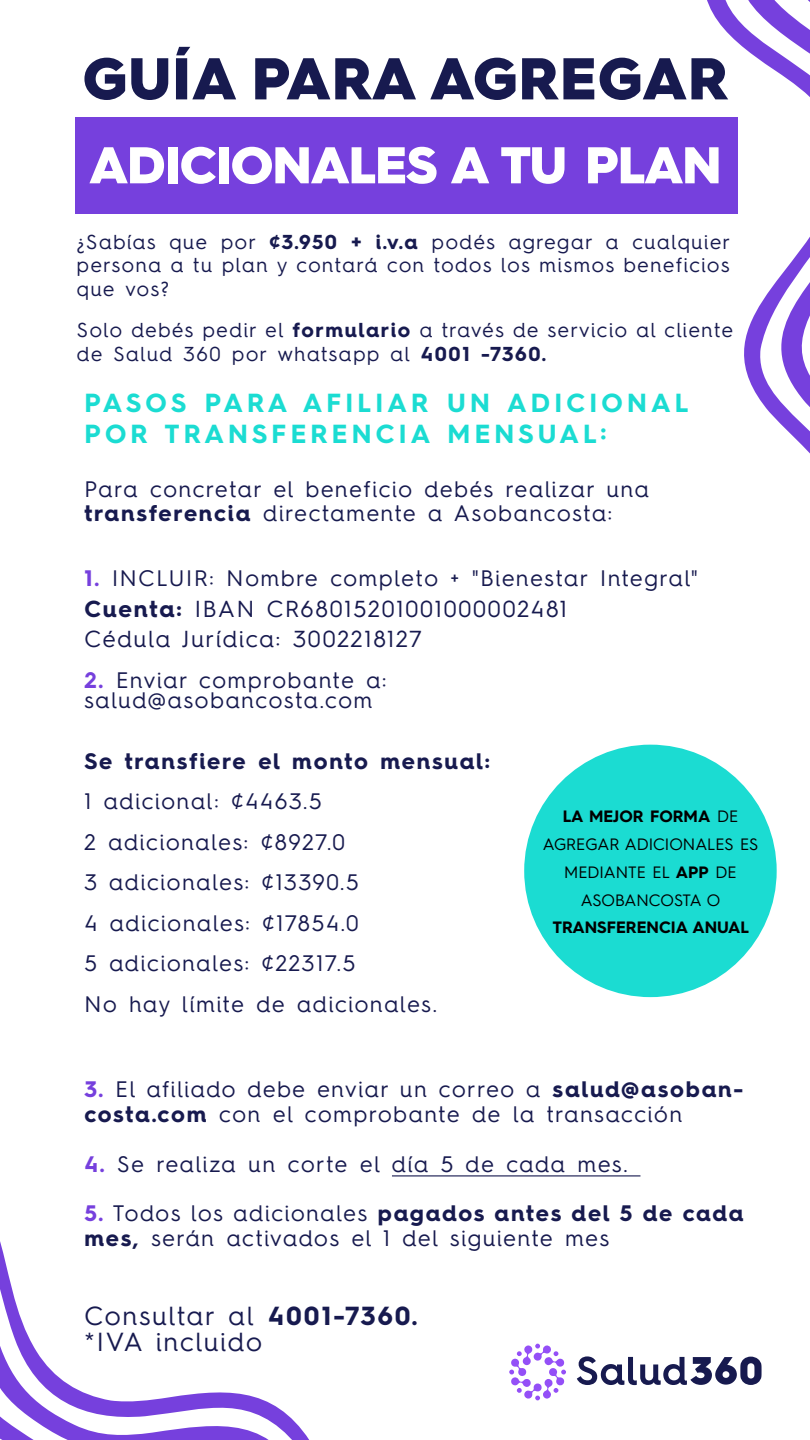
<style>
.page{position:relative;width:810px;height:1440px;background:#fff}
.page>*{position:absolute;margin:0;border:0;box-sizing:border-box;transform-origin:0 0}
.t1{font:900 59.1px "Hurme Geometric Sans 4";letter-spacing:.02em;color:#171a4f}
.t2{font:900 51.75px "Hurme Geometric Sans 4";letter-spacing:-.02em;color:#fff}
.t3{font:700 26.25px/30.9px "Hurme Geometric Sans 4";letter-spacing:.16em;color:#1bdcd2}
.t4{font:26.25px/26.2px "Hurme Geometric Sans 4";letter-spacing:.075em;color:#171a4f}
.t5{font:23.25px/30.8px "Hurme Geometric Sans 4";letter-spacing:.08em;color:#171a4f}
.t6{font:22.5px/40.5px "Hurme Geometric Sans 4";letter-spacing:.08em;color:#171a4f}
.t7{font:700 22.5px "Hurme Geometric Sans 4";letter-spacing:.08em;color:#171a4f}
.t8{font:20.25px/23.2px "Hurme Geometric Sans 4";letter-spacing:.08em;color:#171a4f;text-align:justify}
.t9{font:16.5px/27.8px "Hurme Geometric Sans 4";color:#000;text-align:center}
.t10{font:700 16.5px "Hurme Geometric Sans 4";color:#000}
.s1{font-weight:700}
.s2{font-weight:700;color:#7640dd}
</style>
<div class="page">
<div style="left:75px;top:118px;width:663px;height:96px;background:#7640dd"></div>
<svg style="left:509px;top:1344px;width:57px;height:56px"></svg>
<svg style="left:577px;top:1356px;width:185px;height:29px"></svg>
<svg style="left:0;top:1241px;width:309px;height:199px"></svg>
<svg style="left:686px;top:0;width:77px;height:404px"></svg>
<svg style="left:763px;top:0;width:47px;height:454px"></svg>
<hr style="left:392px;top:1175px;width:248px;height:1px;background:#171a4f">
<div style="left:524px;top:745px;width:253px;height:252px;background:#1bdcd2;border-radius:50%"></div>
<h1 class="t1" style="left:83px;top:37px;width:647px">GUÍA PARA AGREGAR</h1>
<h2 class="t2" style="left:89px;top:129px;width:634px">ADICIONALES A TU PLAN</h2>
<p class="t8" style="left:77px;top:230px;width:655px">¿Sabías que por <span class="s1">¢3.950 + i.v.a</span> podés agregar a cualquier persona a tu plan y contará con todos los mismos beneficios que vos?</p>
<p class="t8" style="left:77px;top:318px;width:657px">Solo debés pedir el <span class="s1">formulario</span> a través de servicio al cliente de Salud 360 por whatsapp al <span class="s1">4001 -7360.</span></p>
<p class="t3" style="left:84px;top:387px;width:606px">PASOS PARA AFILIAR UN ADICIONAL<br>POR TRANSFERENCIA MENSUAL:</p>
<p class="t6" style="left:84px;top:477px;width:566px;line-height:23.2px">Para concretar el beneficio debés realizar una <span class="s1">transferencia</span> directamente a Asobancosta:</p>
<p class="t6" style="left:84px;top:557px;width:615px"><span class="s2">1.</span> INCLUIR: Nombre completo + "Bienestar Integral"</p>
<p class="t5" style="left:84px;top:592px;width:484px"><span class="s1">Cuenta:</span> IBAN CR68015201001000002481<br>Cédula Jurídica: 3002218127</p>
<p class="t6" style="left:84px;top:669px;width:303px;line-height:20.2px"><span class="s2">2.</span> Enviar comprobante a: salud@asobancosta.com</p>
<p class="t7" style="left:84px;top:745px;width:407px">Se transfiere el monto mensual:</p>
<p class="t6" style="left:84px;top:781px;width:354px">1 adicional: ¢4463.5<br>2 adicionales: ¢8927.0<br>3 adicionales: ¢13390.5<br>4 adicionales: ¢17854.0<br>5 adicionales: ¢22317.5<br>No hay límite de adicionales.</p>
<p class="t9" style="left:543px;top:802px;width:217px"><span class="s1">LA MEJOR FORMA</span> DE<br>AGREGAR ADICIONALES ES<br>MEDIANTE EL <span class="s1">APP</span> DE<br>ASOBANCOSTA O</p>
<p class="t10" style="left:553px;top:916px;width:198px">TRANSFERENCIA ANUAL</p>
<p class="t6" style="left:84px;top:1076px;width:660px;line-height:24.8px"><span class="s2">3.</span> El afiliado debe enviar un correo a <span class="s1">salud@asoban&shy;costa.com</span> con el comprobante de la transacción</p>
<p class="t6" style="left:84px;top:1143px;width:545px"><span class="s2">4.</span> Se realiza un corte el día 5 de cada mes.</p>
<p class="t6" style="left:84px;top:1200px;width:661px;line-height:24.8px"><span class="s2">5.</span> Todos los adicionales <span class="s1">pagados antes del 5 de cada mes,</span> serán activados el 1 del siguiente mes</p>
<p class="t4" style="left:84px;top:1302px;width:335px">Consultar al <span class="s1">4001-7360. </span>*IVA incluido</p>
</div>
